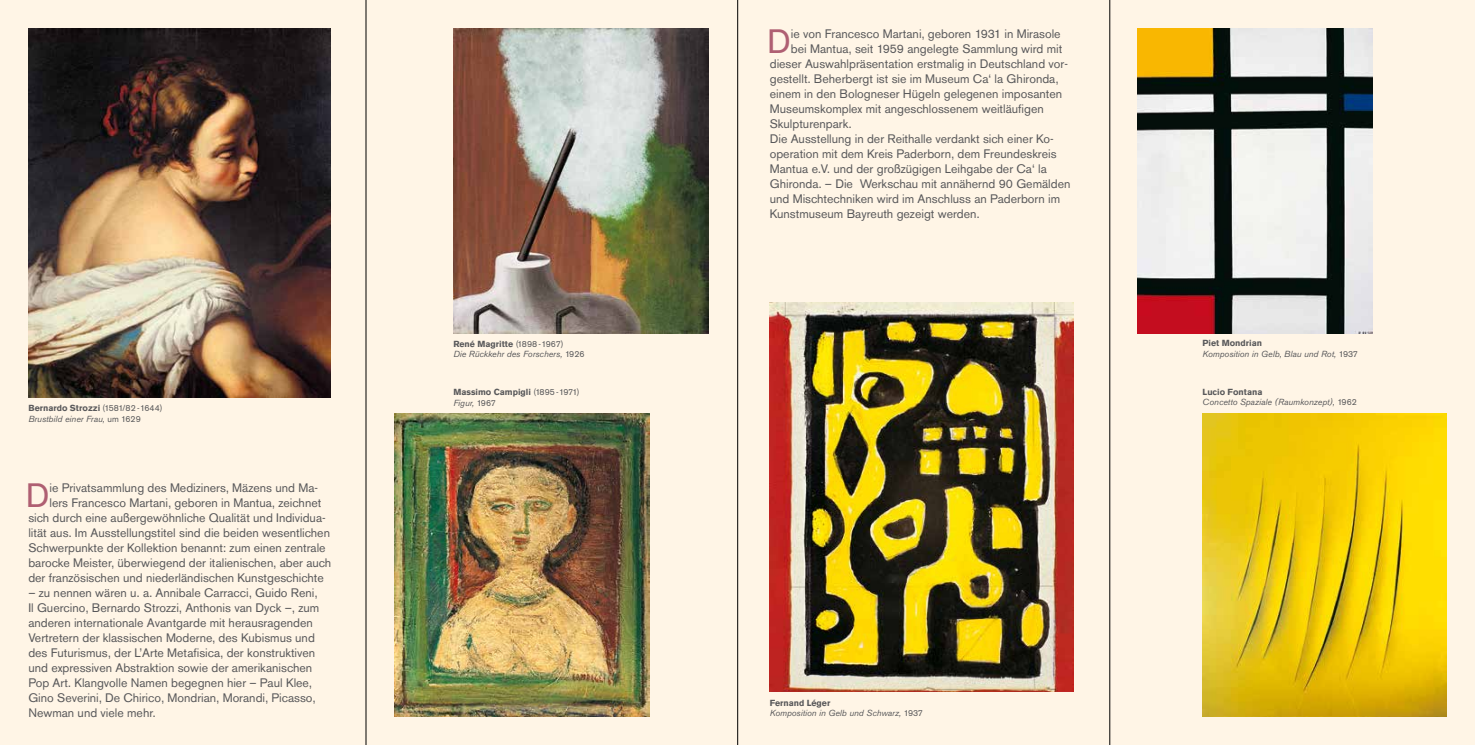
<style>
.page{position:relative;width:1475px;height:745px;background:#fff}
.page>*{position:absolute;margin:0;border:0;box-sizing:border-box;transform-origin:0 0}
.t1{font:33.5px "Akzidenz Grotesk BQ";color:#af5f72}
.t2{font:12.25px/15px "Akzidenz Grotesk BQ";color:#58585a}
.t3{font:italic 8.75px/10.5px "Akzidenz Grotesk BQ";color:#58585a}
.t4{font:8.75px/10.5px "Akzidenz Grotesk BQ";color:#58585a}
.t5{font:700 8.75px/10.5px "Akzidenz Grotesk BQ";color:#58585a}
.s1{font-weight:700}
.s2{font-style:italic}
.s3{font-weight:700;font-style:normal}
.s4{font-style:normal}
.s5{font-weight:400}
.s6{font-weight:400;font-style:italic}
</style>
<div class="page">
<div style="left:0;top:0;width:1474px;height:744px;background:#fff5e6"></div>
<img style="left:28px;top:28px;width:302px;height:369px">
<img style="left:453px;top:28px;width:255px;height:306px">
<img style="left:394px;top:413px;width:255px;height:303px">
<hr style="left:366px;top:0;width:1px;height:744px;background:#000">
<hr style="left:737px;top:0;width:1px;height:744px;background:#000">
<hr style="left:1109px;top:0;width:1px;height:744px;background:#000">
<img style="left:769px;top:302px;width:304px;height:389px">
<img style="left:1137px;top:28px;width:235px;height:306px">
<img style="left:1202px;top:413px;width:244px;height:303px">
<p class="t4" style="left:28px;top:403px;width:136px"><span class="s1">Bernardo Strozzi</span> (1581/82 - 1644)<br><span class="s2">Brustbild einer Frau,</span> um 1629</p>
<h1 class="t1" style="left:26px;top:475px;width:25px">D</h1>
<p class="t2" style="left:49px;top:479px;width:270px">ie Privatsammlung des Mediziners, Mäzens und Ma-</p>
<p class="t2" style="left:49px;top:494px;width:273px">lers Francesco Martani, geboren in Mantua, zeichnet</p>
<p class="t2" style="left:28px;top:509px;width:299px">sich durch eine außergewöhnliche Qualität und Individua-</p>
<p class="t2" style="left:28px;top:524px;width:303px">lität aus. Im Ausstellungstitel sind die beiden wesentlichen</p>
<p class="t2" style="left:28px;top:539px;width:299px">Schwerpunkte der Kollektion benannt: zum einen zentrale</p>
<p class="t2" style="left:28px;top:554px;width:304px">barocke Meister, überwiegend der italienischen, aber auch</p>
<p class="t2" style="left:28px;top:569px;width:297px">der französischen und niederländischen Kunstgeschichte</p>
<p class="t2" style="left:28px;top:584px;width:292px">– zu nennen wären u. a. Annibale Carracci, Guido Reni, Il Guercino, Bernardo Strozzi, Anthonis van Dyck –, zum anderen internationale Avantgarde mit herausragenden Vertretern der klassischen Moderne, des Kubismus und des Futurismus, der L’Arte Metafisica, der konstruktiven und expressiven Abstraktion sowie der amerikanischen Pop Art. Klangvolle Namen begegnen hier – Paul Klee, Gino Severini, De Chirico, Mondrian, Morandi, Picasso, Newman und viele mehr.</p>
<p class="t3" style="left:453px;top:338px;width:133px"><span class="s3">René Magritte</span> <span class="s4">(1898 -1967)<br></span>Die Rückkehr des Forschers, <span class="s4">1926</span></p>
<p class="t5" style="left:453px;top:387px;width:128px">Massimo Campigli <span class="s5">(1895 -1971)<br></span><span class="s6">Figur,</span> <span class="s5">1967</span></p>
<h1 class="t1" style="left:767px;top:21px;width:25px">D</h1>
<p class="t2" style="left:790px;top:26px;width:271px">ie von Francesco Martani, geboren 1931 in Mirasole</p>
<p class="t2" style="left:790px;top:41px;width:273px">bei Mantua, seit 1959 angelegte Sammlung wird mit</p>
<p class="t2" style="left:769px;top:56px;width:299px">dieser Auswahlpräsentation erstmalig in Deutschland vor-</p>
<p class="t2" style="left:769px;top:71px;width:290px">gestellt. Beherbergt ist sie im Museum Ca‘ la Ghironda,</p>
<p class="t2" style="left:769px;top:86px;width:294px">einem in den Bologneser Hügeln gelegenen imposanten</p>
<p class="t2" style="left:769px;top:101px;width:275px">Museumskomplex mit angeschlossenem weitläufigen</p>
<p class="t2" style="left:769px;top:116px;width:83px">Skulpturenpark.</p>
<p class="t2" style="left:769px;top:131px;width:285px">Die Ausstellung in der Reithalle verdankt sich einer Ko-</p>
<p class="t2" style="left:769px;top:146px;width:288px">operation mit dem Kreis Paderborn, dem Freundeskreis</p>
<p class="t2" style="left:769px;top:161px;width:278px">Mantua e.V. und der großzügigen Leihgabe der Ca‘ la</p>
<p class="t2" style="left:769px;top:176px;width:302px">Ghironda. – Die Werkschau mit annähernd 90 Gemälden</p>
<p class="t2" style="left:769px;top:191px;width:292px">und Mischtechniken wird im Anschluss an Paderborn im</p>
<p class="t2" style="left:769px;top:206px;width:211px">Kunstmuseum Bayreuth gezeigt werden.</p>
<p class="t3" style="left:769px;top:697px;width:155px"><span class="s3">Fernand Léger<br></span>Komposition in Gelb und Schwarz, <span class="s4">1937</span></p>
<p class="t3" style="left:1202px;top:338px;width:157px"><span class="s3">Piet Mondrian<br></span>Komposition in Gelb, Blau und Rot, <span class="s4">1937</span></p>
<p class="t3" style="left:1202px;top:386px;width:156px"><span class="s3">Lucio Fontana<br></span>Concetto Spaziale (Raumkonzept), <span class="s4">1962</span></p>
</div>
